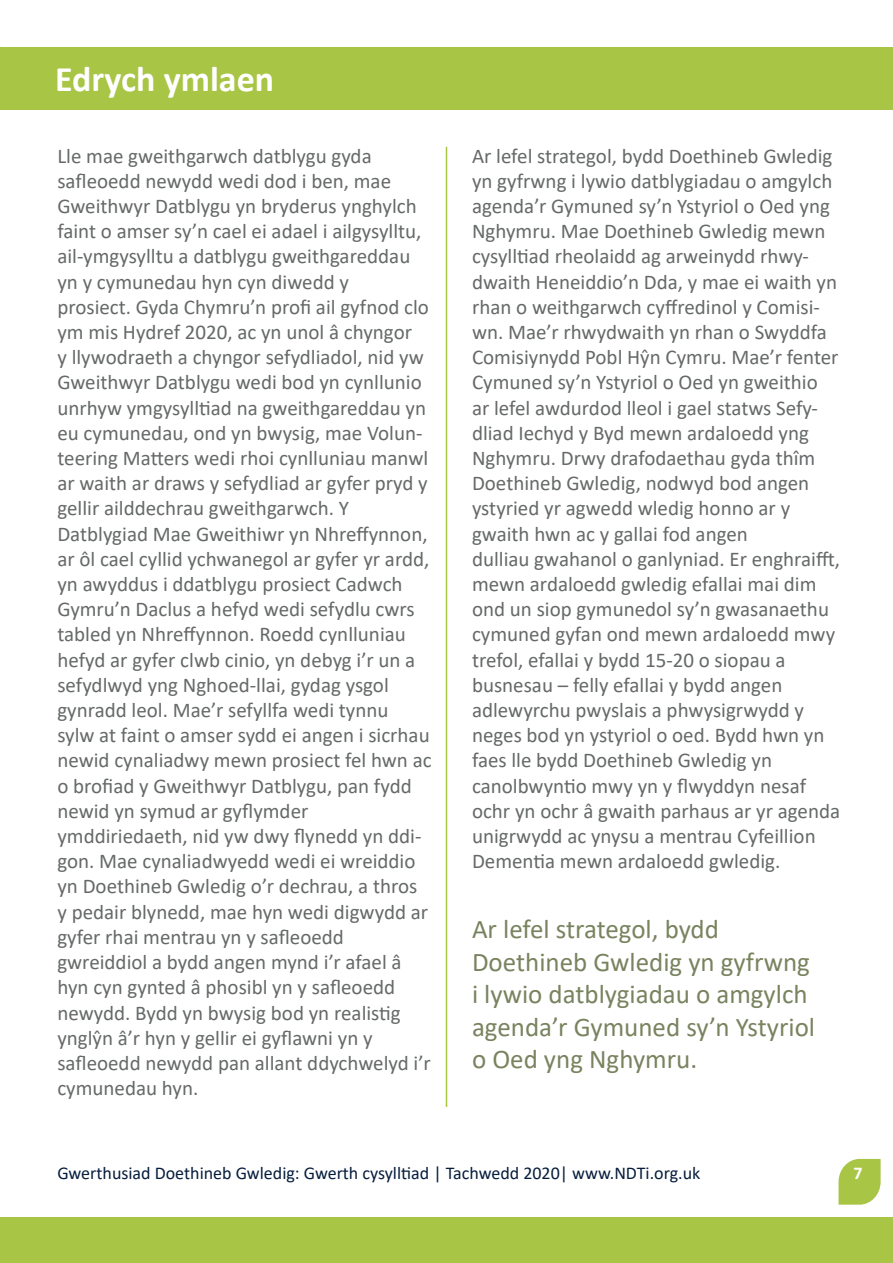
<style>
.page{position:relative;width:893px;height:1263px;background:#fff}
.page>*{position:absolute;margin:0;border:0;box-sizing:border-box;transform-origin:0 0}
.t1{font:700 36px "Calibri";color:#fff}
.t2{font:27px/32.4px "Calibri";color:#79835f}
.t3{font:21px/25.2px "Calibri";color:#666969}
.t4{font:18px "Calibri";color:#061d3c}
.t5{font:700 18px "Calibri";color:#fff}
</style>
<div class="page">
<div style="left:0;top:1217px;width:55px;height:46px;background:#a8c545"></div>
<svg style="left:838px;top:1159px;width:43px;height:46px;background:#b3cc5d"></svg>
<div style="left:4px;top:1217px;width:889px;height:46px;background:#a8c545"></div>
<div style="left:0;top:47px;width:893px;height:62px;background:#a8c545"></div>
<hr style="left:446px;top:147px;width:1px;height:960px;background:#a8c545">
<p class="t1" style="left:55px;top:53px;width:220px">Edrych ymlaen</p>
<p class="t3" style="left:57px;top:142px;width:366px">Lle mae gweithgarwch datblygu gyda safleoedd newydd wedi dod i ben, mae Gweithwyr Datblygu yn bryderus ynghylch faint o amser sy’n cael ei adael i ailgysylltu, ail-ymgysylltu a datblygu gweithgareddau yn y cymunedau hyn cyn diwedd y</p>
<p class="t3" style="left:57px;top:294px;width:373px">prosiect. Gyda Chymru’n profi ail gyfnod clo ym mis Hydref 2020, ac yn unol â chyngor<br>y llywodraeth a chyngor sefydliadol, nid yw Gweithwyr Datblygu wedi bod yn cynllunio unrhyw ymgysylltiad na gweithgareddau yn eu cymunedau, ond yn bwysig, mae Volun&shy;teering Matters wedi rhoi cynlluniau manwl ar waith ar draws y sefydliad ar gyfer pryd y gellir ailddechrau gweithgarwch. Y</p>
<p class="t3" style="left:57px;top:520px;width:373px">Datblygiad Mae Gweithiwr yn Nhreffynnon, ar ôl cael cyllid ychwanegol ar gyfer yr ardd, yn awyddus i ddatblygu prosiect Cadwch Gymru’n Daclus a hefyd wedi sefydlu cwrs tabled yn Nhreffynnon. Roedd cynlluniau hefyd ar gyfer clwb cinio, yn debyg i’r un a sefydlwyd yng Nghoed-llai, gydag ysgol</p>
<p class="t3" style="left:57px;top:697px;width:376px">gynradd leol. Mae’r sefyllfa wedi tynnu<br>sylw at faint o amser sydd ei angen i sicrhau newid cynaliadwy mewn prosiect fel hwn ac o brofiad y Gweithwyr Datblygu, pan fydd newid yn symud ar gyflymder</p>
<p class="t3" style="left:57px;top:823px;width:372px">ymddiriedaeth, nid yw dwy flynedd yn ddi&shy;gon. Mae cynaliadwyedd wedi ei wreiddio yn Doethineb Gwledig o’r dechrau, a thros y pedair blynedd, mae hyn wedi digwydd ar gyfer rhai mentrau yn y safleoedd</p>
<p class="t3" style="left:57px;top:949px;width:346px">gwreiddiol a bydd angen mynd i’r afael â hyn cyn gynted â phosibl yn y safleoedd newydd. Bydd yn bwysig bod yn realistig ynglŷn â’r hyn y gellir ei gyflawni yn y</p>
<p class="t3" style="left:57px;top:1050px;width:375px">safleoedd newydd pan allant ddychwelyd i’r cymunedau hyn.</p>
<p class="t3" style="left:472px;top:142px;width:368px">Ar lefel strategol, bydd Doethineb Gwledig yn gyfrwng i lywio datblygiadau o amgylch agenda’r Gymuned sy’n Ystyriol o Oed yng Nghymru. Mae Doethineb Gwledig mewn cysylltiad rheolaidd ag arweinydd rhwy&shy;dwaith Heneiddio’n Dda, y mae ei waith yn rhan o weithgarwch cyffredinol y Comisi&shy;wn. Mae’r rhwydwaith yn rhan o Swyddfa Comisiynydd Pobl Hŷn Cymru. Mae’r fenter Cymuned sy’n Ystyriol o Oed yn gweithio ar lefel awdurdod lleol i gael statws Sefy&shy;dliad Iechyd y Byd mewn ardaloedd yng Nghymru. Drwy drafodaethau gyda thîm Doethineb Gwledig, nodwyd bod angen ystyried yr agwedd wledig honno ar y gwaith hwn ac y gallai fod angen</p>
<p class="t3" style="left:472px;top:546px;width:370px">dulliau gwahanol o ganlyniad. Er enghraifft, mewn ardaloedd gwledig efallai mai dim ond un siop gymunedol sy’n gwasanaethu cymuned gyfan ond mewn ardaloedd mwy trefol, efallai y bydd 15-20 o siopau a</p>
<p class="t3" style="left:472px;top:672px;width:312px">busnesau – felly efallai y bydd angen</p>
<p class="t3" style="left:472px;top:697px;width:354px">adlewyrchu pwyslais a phwysigrwydd y neges bod yn ystyriol o oed. Bydd hwn yn faes lle bydd Doethineb Gwledig yn</p>
<p class="t3" style="left:472px;top:772px;width:370px">canolbwyntio mwy yn y flwyddyn nesaf ochr yn ochr â gwaith parhaus ar yr agenda unigrwydd ac ynysu a mentrau Cyfeillion Dementia mewn ardaloedd gwledig.</p>
<p class="t2" style="left:472px;top:912px;width:345px">Ar lefel strategol, bydd<br>Doethineb Gwledig yn gyfrwng i lywio datblygiadau o amgylch agenda’r Gymuned sy’n Ystyriol o Oed yng Nghymru.</p>
<p class="t4" style="left:57px;top:1160px;width:644px">Gwerthusiad Doethineb Gwledig: Gwerth cysylltiad | Tachwedd 2020| www.NDTi.org.uk</p>
<p class="t5" style="left:853px;top:1160px;width:11px">7</p>
</div>
